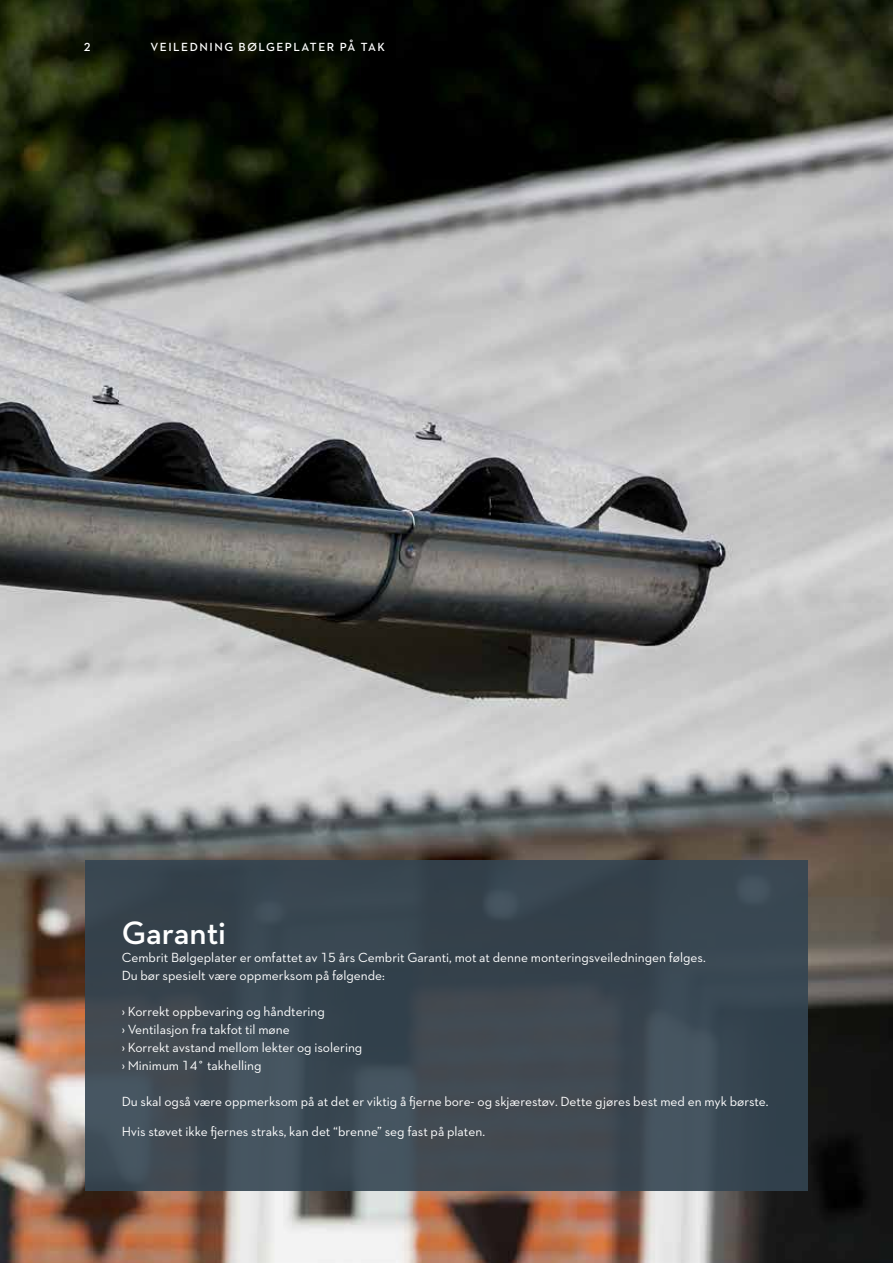
<style>
.page{position:relative;width:893px;height:1263px;background:#fff}
.page>*{position:absolute;margin:0;border:0;box-sizing:border-box;transform-origin:0 0}
.t1{font:600 33px "Neutraface 2 Text";color:#fff}
.t2{font:13.5px/18px "Neutraface 2 Text";color:#fff}
.t3{font:600 12px "Neutraface 2 Text";letter-spacing:.125em;color:#fff}
</style>
<div class="page">
<img style="left:0;top:0;width:893px;height:1263px">
<div style="left:85px;top:860px;width:723px;height:331px;background:#344552"></div>
<p class="t3" style="left:84px;top:39px;width:8px">2</p>
<p class="t3" style="left:151px;top:39px;width:236px">VEILEDNING BØLGEPLATER PÅ TAK</p>
<h1 class="t1" style="left:122px;top:911px;width:106px">Garanti</h1>
<p class="t2" style="left:122px;top:948px;width:586px">Cembrit Bølgeplater er omfattet av 15 års Cembrit Garanti, mot at denne monteringsveiledningen følges.<br>Du bør spesielt være oppmerksom på følgende:</p>
<p class="t2" style="left:122px;top:1002px;width:242px">› Korrekt oppbevaring og håndtering<br>› Ventilasjon fra takfot til møne<br>› Korrekt avstand mellom lekter og isolering › Minimum 14˚ takhelling</p>
<p class="t2" style="left:122px;top:1092px;width:648px">Du skal også være oppmerksom på at det er viktig å fjerne bore- og skjærestøv. Dette gjøres best med en myk børste.</p>
<p class="t2" style="left:122px;top:1122px;width:365px">Hvis støvet ikke fjernes straks, kan det “brenne” seg fast på platen.</p>
</div>
